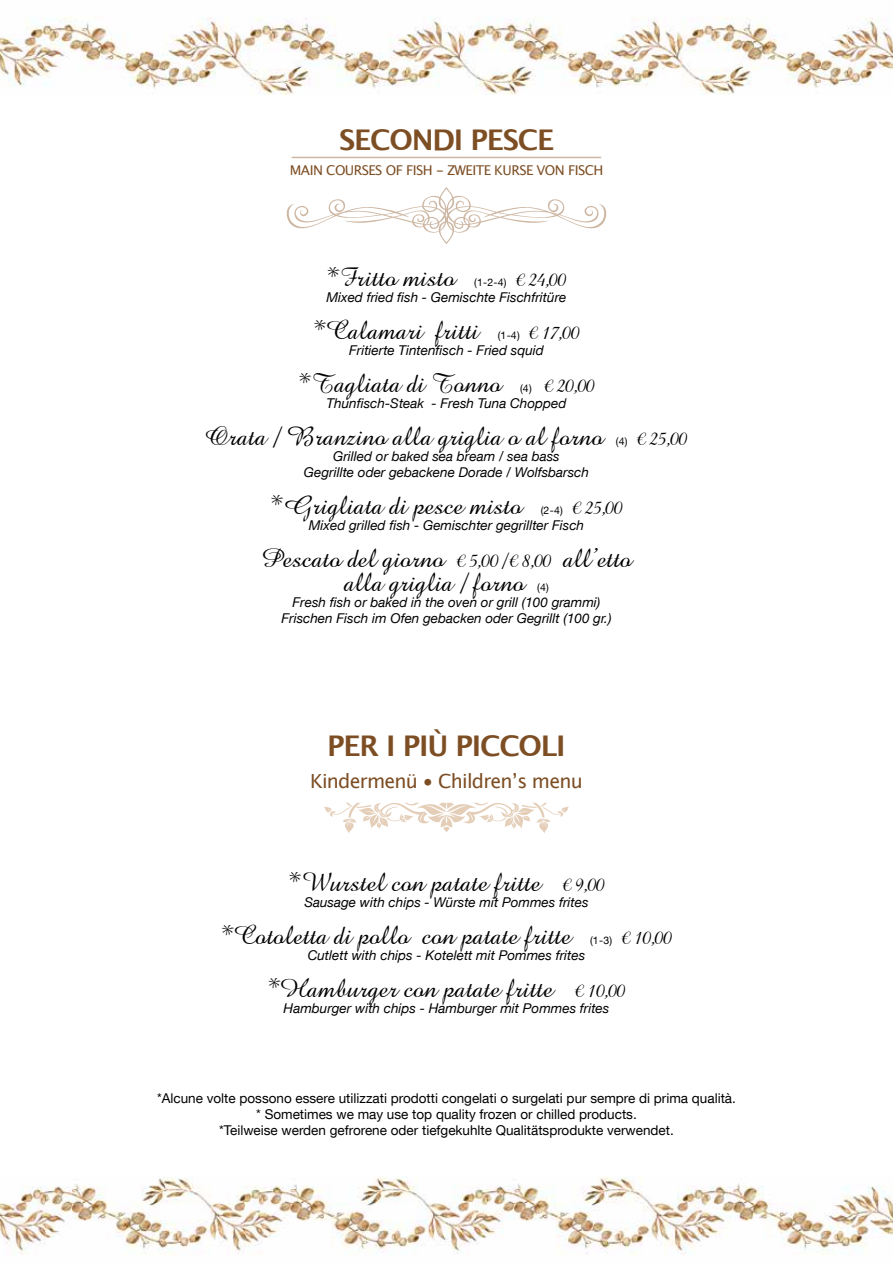
<style>
.page{position:relative;width:893px;height:1263px;background:#fff}
.page>*{position:absolute;margin:0;border:0;box-sizing:border-box;transform-origin:0 0}
.t1{font:700 28.5px "Lucida Grande";letter-spacing:-.04em;color:#7d4e24}
.t2{font:27px/24px "Amazone BT";color:#000}
.t3{font:21px "Amazone BT";letter-spacing:-.06em;color:#000}
.t4{font:19.5px "Lucida Grande";letter-spacing:-.04em;color:#7d4e24}
.t5{font:italic 13.5px/16.2px "Helvetica Neue LT Com";color:#000;text-align:center}
.t6{font:13.5px/16.2px "Helvetica Neue LT Com";color:#000;text-align:center}
.t7{font:13.5px "Lucida Grande";letter-spacing:-.04em;color:#7d4e24}
.t8{font:10.5px "Helvetica Neue LT Com";color:#000}
.s1{font-family:"Amazone BT";font-size:21px}
.s2{font-family:"Helvetica Neue LT Com";font-size:10.5px}
.s3{font-size:21px}
</style>
<div class="page">
<svg style="left:286px;top:187px;width:321px;height:57px"></svg>
<hr style="left:292px;top:157px;width:309px;height:1px;background:#cdb7a3">
<svg style="left:324px;top:803px;width:245px;height:30px"></svg>
<img style="left:0;top:17px;width:893px;height:78px">
<img style="left:0;top:1177px;width:893px;height:78px">
<h1 class="t1" style="left:339px;top:117px;width:217px">SECONDI PESCE</h1>
<p class="t7" style="left:290px;top:162px;width:315px">MAIN COURSES OF FISH - ZWEITE KURSE VON FISCH</p>
<h2 class="t2" style="left:326px;top:266px;width:131px">*Fritto misto</h2>
<p class="t8" style="left:474px;top:276px;width:94px">(1-2-4) <span class="s1">€ 24,00</span></p>
<p class="t5" style="left:326px;top:289px;width:242px">Mixed fried fish - Gemischte Fischfritüre</p>
<h2 class="t2" style="left:313px;top:319px;width:168px">*Calamari fritti</h2>
<h3 class="t3" style="left:498px;top:320px;width:84px"><span class="s2">(1-4)</span> € 17,00</h3>
<p class="t5" style="left:349px;top:342px;width:196px">Fritierte Tintenfisch - Fried squid</p>
<h2 class="t2" style="left:298px;top:372px;width:205px">*Tagliata di Tonno</h2>
<h3 class="t3" style="left:520px;top:373px;width:77px"><span class="s2">(4)</span> € 20,00</h3>
<p class="t5" style="left:327px;top:395px;width:241px">Thunfisch-Steak - Fresh Tuna Chopped</p>
<h2 class="t2" style="left:205px;top:425px;width:400px">Orata / Branzino alla griglia o al forno</h2>
<h3 class="t3" style="left:616px;top:426px;width:74px"><span class="s2">(4)</span> € 25,00</h3>
<p class="t5" style="left:304px;top:448px;width:287px">Grilled or baked sea bream / sea bass<br>Gegrillte oder gebackene Dorade / Wolfsbarsch</p>
<h2 class="t2" style="left:270px;top:494px;width:254px">*Grigliata di pesce misto</h2>
<h3 class="t3" style="left:541px;top:495px;width:84px"><span class="s2">(2-4)</span> € 25,00</h3>
<p class="t5" style="left:309px;top:517px;width:277px">Mixed grilled fish - Gemischter gegrillter Fisch</p>
<h2 class="t2" style="left:344px;top:547px;width:289px;text-indent:-83px">Pescato del giorno <span class="s3">€ 5,00 / € 8,00</span> all’etto alla griglia / forno</h2>
<p class="t8" style="left:537px;top:581px;width:13px">(4)</p>
<p class="t5" style="left:281px;top:594px;width:332px">Fresh fish or baked in the oven or grill (100 grammi)<br>Frischen Fisch im Ofen gebacken oder Gegrillt (100 gr.)</p>
<h1 class="t1" style="left:327px;top:722px;width:240px">PER I PIÙ PICCOLI</h1>
<h3 class="t4" style="left:310px;top:770px;width:274px">Kindermenü • Children’s menu</h3>
<h2 class="t2" style="left:288px;top:871px;width:255px">*Wurstel con patate fritte</h2>
<h3 class="t3" style="left:563px;top:872px;width:44px">€ 9,00</h3>
<p class="t5" style="left:304px;top:894px;width:286px">Sausage with chips - Würste mit Pommes frites</p>
<h2 class="t2" style="left:221px;top:924px;width:352px">*Cotoletta di pollo con patate fritte</h2>
<h3 class="t3" style="left:590px;top:925px;width:84px"><span class="s2">(1-3)</span> € 10,00</h3>
<p class="t5" style="left:308px;top:947px;width:279px">Cutlett with chips - Kotelett mit Pommes frites</p>
<h2 class="t2" style="left:267px;top:977px;width:288px">*Hamburger con patate fritte</h2>
<h3 class="t3" style="left:575px;top:978px;width:52px">€ 10,00</h3>
<p class="t5" style="left:284px;top:1000px;width:327px">Hamburger with chips - Hamburger mit Pommes frites</p>
<p class="t6" style="left:157px;top:1090px;width:580px">*Alcune volte possono essere utilizzati prodotti congelati o surgelati pur sempre di prima qualità. * Sometimes we may use top quality frozen or chilled products.<br>*Teilweise werden gefrorene oder tiefgekuhlte Qualitätsprodukte verwendet.</p>
</div>
